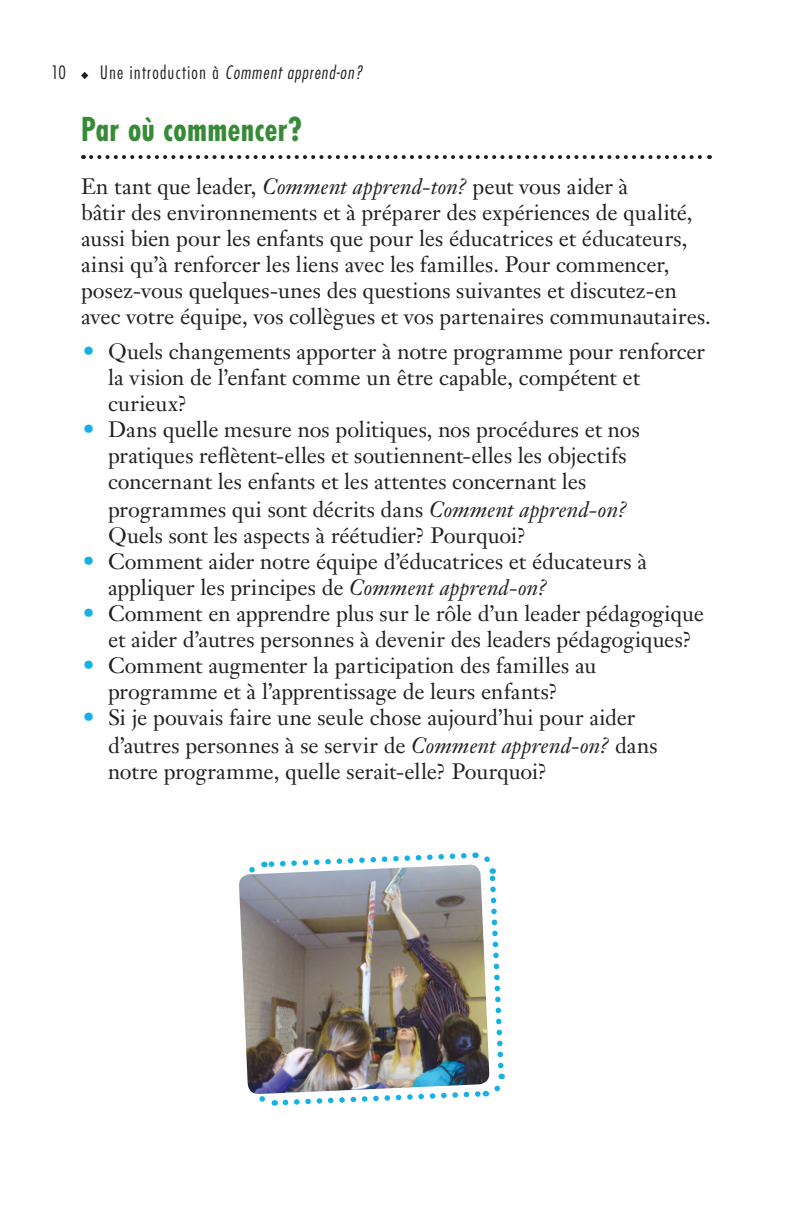
<style>
.page{position:relative;width:792px;height:1224px;background:#fff}
.page>*{position:absolute;margin:0;border:0;box-sizing:border-box;transform-origin:0 0}
.t1{font:700 condensed 32px "Futura";letter-spacing:.025em;color:#378b36;scale:.95 1}
.t2{font:22px/26px "Janson Text";letter-spacing:-.005em;color:#231f20}
.t3{font:italic 300 condensed 18px "Futura";letter-spacing:.06em;color:#231f20}
.t4{font:300 condensed 18px "Futura";color:#231f20}
.s1{font-style:normal}
.s2{font-style:italic}
.s3{font-family:"Futura";font-weight:700;color:#14b1e7}
</style>
<div class="page">
<svg style="left:81px;top:72px;width:7px;height:7px"></svg>
<svg style="left:91px;top:155px;width:619px;height:4px"></svg>
<svg style="left:259px;top:852px;width:246px;height:254px"></svg>
<img style="left:239px;top:865px;width:251px;height:229px">
<p class="t4" style="left:51px;top:61px;width:16px">10</p>
<p class="t3" style="left:100px;top:61px;width:264px"><span class="s1">Une introduction à</span> Comment apprend-on?</p>
<h1 class="t1" style="left:81px;top:108px;width:234px">Par où commencer?</h1>
<p class="t2" style="left:81px;top:173px;width:631px">En tant que leader, <span class="s2">Comment apprend-ton?</span> peut vous aider à<br>bâtir des environnements et à préparer des expériences de qualité, aussi bien pour les enfants que pour les éducatrices et éducateurs, ainsi qu’à renforcer les liens avec les familles. Pour commencer, posez-vous quelques-unes des questions suivantes et discutez-en avec votre équipe, vos collègues et vos partenaires communautaires.</p>
<p class="t2" style="left:108px;top:338px;width:599px;text-indent:-27px"><span class="s3">•</span> Quels changements apporter à notre programme pour renforcer la vision de l’enfant comme un être capable, compétent et curieux?</p>
<p class="t2" style="left:108px;top:416px;width:533px;text-indent:-27px"><span class="s3">•</span> Dans quelle mesure nos politiques, nos procédures et nos pratiques reflètent-elles et soutiennent-elles les objectifs concernant les enfants et les attentes concernant les</p>
<p class="t2" style="left:108px;top:496px;width:521px">programmes qui sont décrits dans <span class="s2">Comment apprend-on?<br></span>Quels sont les aspects à réétudier? Pourquoi?</p>
<p class="t2" style="left:108px;top:548px;width:541px;text-indent:-27px"><span class="s3">•</span> Comment aider notre équipe d’éducatrices et éducateurs à appliquer les principes de <span class="s2">Comment apprend-on?</span></p>
<p class="t2" style="left:108px;top:600px;width:597px;text-indent:-27px"><span class="s3">•</span> Comment en apprendre plus sur le rôle d’un leader pédagogique et aider d’autres personnes à devenir des leaders pédagogiques?</p>
<p class="t2" style="left:81px;top:652px;width:517px;text-align:center"><span class="s3">•</span> Comment augmenter la participation des familles au programme et à l’apprentissage de leurs enfants?</p>
<p class="t2" style="left:108px;top:703px;width:551px;line-height:28px;text-indent:-27px"><span class="s3">•</span> Si je pouvais faire une seule chose aujourd’hui pour aider d’autres personnes à se servir de <span class="s2">Comment apprend-on?</span> dans</p>
<p class="t2" style="left:108px;top:758px;width:441px">notre programme, quelle serait-elle? Pourquoi?</p>
</div>
